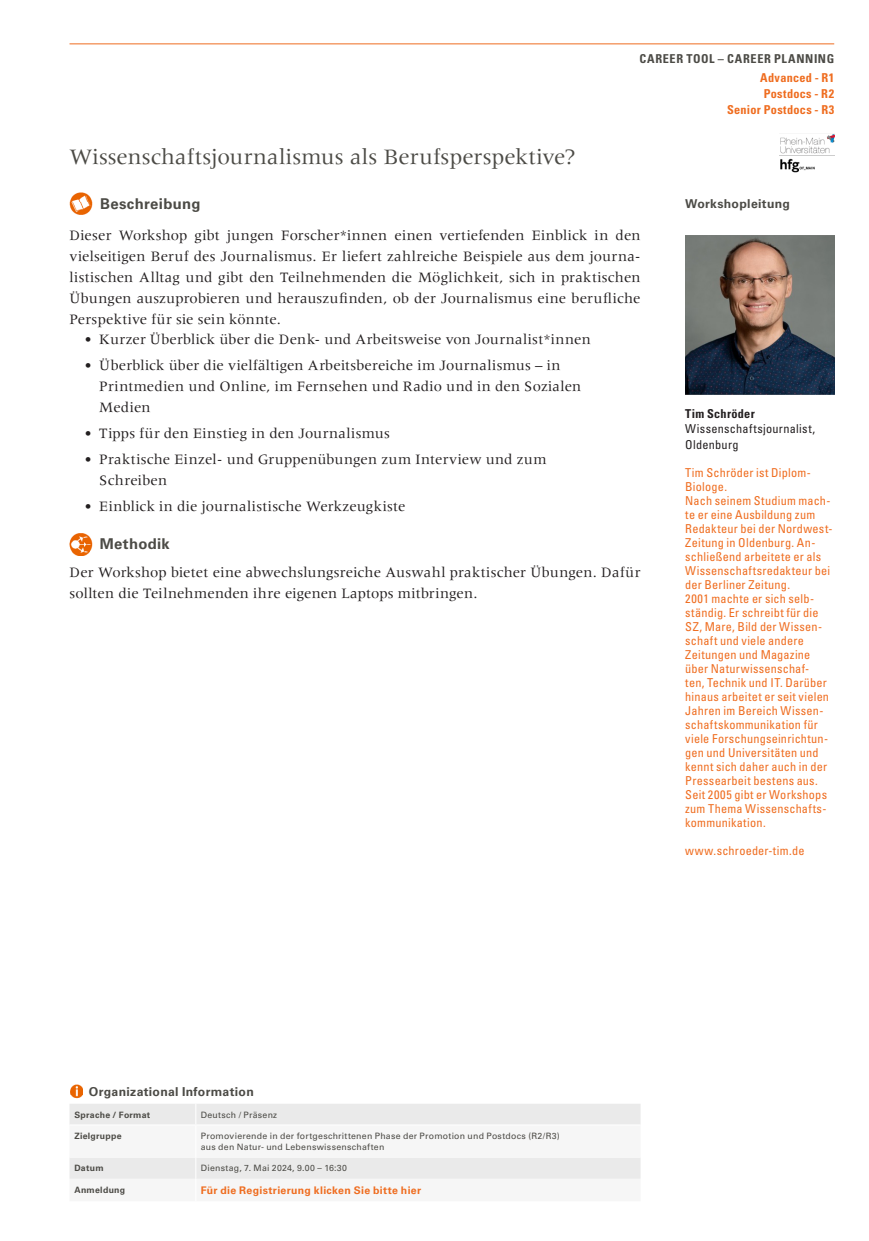
<style>
.page{position:relative;width:869px;height:1241px;background:#fff}
.page>*{position:absolute;margin:0;border:0;box-sizing:border-box;transform-origin:0 0}
.Kurse{font:22.75px "Meridien LT Std";letter-spacing:.005em;color:#4c4b46}
.mengentext{font:14.88px/21px "Meridien LT Std";letter-spacing:.01em;color:#231f20}
.mengentext-2{font:700 14.88px "Univers LT Std";letter-spacing:.02em;color:#4c4b46}
.Trainer_Biografie{font:condensed 12.25px/14px "Univers LT Std";letter-spacing:.02em;color:#ef6d20}
.Kopf_links_Einstufung{font:700 condensed 12.25px "Univers LT Std";letter-spacing:.025em;color:#ef6d20}
.Trainer_Einrichtung{font:condensed 12.25px/15.8px "Univers LT Std";letter-spacing:.025em;color:#231f20}
.Kopf_Tools{font:700 condensed 12.25px "Univers LT Std";letter-spacing:.05em;color:#4c4b46}
.Tabelle_Headline{font:700 12.25px "Univers LT Std";letter-spacing:.025em;color:#4c4b46}
.Headlines__Trainer{font:700 12.25px "Univers LT Std";letter-spacing:.025em;color:#4c4b46}
.Bild{font:700 condensed 12.25px "Univers LT Std";letter-spacing:.02em;color:#231f20}
.Tabelle_Mengentext{font:700 10.5px "Univers LT Std";letter-spacing:.03em;color:#ef6d20}
.Tabelle_Mengentext-2{font:8.75px "Univers LT Std";letter-spacing:.03em;color:#4c4b46}
.Tabelle_Bold{font:700 8.75px "Univers LT Std";letter-spacing:.03em;color:#4c4b46}
</style>
<div class="page">
<hr style="left:69px;top:43px;width:764px;height:1px;background:#ef6d20">
<img style="left:685px;top:236px;width:148px;height:158px">
<img style="left:69px;top:192px;width:24px;height:23px">
<img style="left:69px;top:533px;width:23px;height:23px">
<img style="left:70px;top:1084px;width:13px;height:13px">
<svg style="left:69px;top:1104px;width:571px;height:75px"></svg>
<hr style="left:69px;top:1124px;width:127px;height:1px;background:#fff">
<img style="left:779px;top:134px;width:54px;height:39px">
<p class="Kurse" style="left:69px;top:144px;width:507px">Wissenschaftsjournalismus als Berufsperspektive?</p>
<p class="Kopf_Tools" style="left:639px;top:52px;width:196px">CAREER TOOL – CAREER PLANNING</p>
<p class="Kopf_links_Einstufung" style="left:759px;top:70px;width:75px">Advanced - R1</p>
<p class="Kopf_links_Einstufung" style="left:763px;top:86px;width:72px">Postdocs - R2</p>
<p class="Kopf_links_Einstufung" style="left:726px;top:102px;width:109px">Senior Postdocs - R3</p>
<p class="mengentext-2" style="left:100px;top:195px;width:102px">Beschreibung</p>
<p class="mengentext" style="left:69px;top:225px;width:572px;text-align:justify">Dieser Workshop gibt jungen Forscher*innen einen vertiefenden Einblick in den vielseitigen Beruf des Journalismus. Er liefert zahlreiche Beispiele aus dem journa&shy;listischen Alltag und gibt den Teilnehmenden die Möglichkeit, sich in praktischen Übungen auszuprobieren und herauszufinden, ob der Journalismus eine berufliche Perspektive für sie sein könnte.</p>
<p class="mengentext" style="left:84px;top:329px;width:507px">• Kurzer Überblick über die Denk- und Arbeitsweise von Journalist*innen</p>
<p class="mengentext" style="left:99px;top:355px;width:483px;text-indent:-15px">• Überblick über die vielfältigen Arbeitsbereiche im Journalismus – in<br>Printmedien und Online, im Fernsehen und Radio und in den Sozialen<br>Medien</p>
<p class="mengentext" style="left:84px;top:423px;width:307px">• Tipps für den Einstieg in den Journalismus</p>
<p class="mengentext" style="left:99px;top:449px;width:448px;text-indent:-15px">• Praktische Einzel- und Gruppenübungen zum Interview und zum<br>Schreiben</p>
<p class="mengentext" style="left:84px;top:496px;width:323px">• Einblick in die journalistische Werkzeugkiste</p>
<p class="mengentext-2" style="left:100px;top:534px;width:71px">Methodik</p>
<p class="mengentext" style="left:69px;top:561px;width:572px">Der Workshop bietet eine abwechslungsreiche Auswahl praktischer Übungen. Dafür sollten die Teilnehmenden ihre eigenen Laptops mitbringen.</p>
<p class="Headlines__Trainer" style="left:685px;top:197px;width:106px">Workshopleitung</p>
<p class="Bild" style="left:685px;top:405px;width:71px">Tim Schröder</p>
<p class="Trainer_Einrichtung" style="left:685px;top:421px;width:131px">Wissenschaftsjournalist,<br>Oldenburg</p>
<p class="Trainer_Biografie" style="left:685px;top:465px;width:127px">Tim Schröder ist Diplom-<br>Biologe.</p>
<p class="Trainer_Biografie" style="left:685px;top:493px;width:149px">Nach seinem Studium mach&shy;te er eine Ausbildung zum<br>Redakteur bei der Nordwest-<br>Zeitung in Oldenburg. An&shy;schließend arbeitete er als<br>Wissenschaftsredakteur bei der Berliner Zeitung.</p>
<p class="Trainer_Biografie" style="left:685px;top:591px;width:145px">2001 machte er sich selb&shy;ständig. Er schreibt für die<br>SZ, Mare, Bild der Wissen&shy;schaft und viele andere<br>Zeitungen und Magazine über Naturwissenschaf&shy;ten, Technik und IT. Darüber hinaus arbeitet er seit vielen<br>Jahren im Bereich Wissen&shy;schaftskommunikation für viele Forschungseinrichtun&shy;gen und Universitäten und kennt sich daher auch in der<br>Pressearbeit bestens aus.<br>Seit 2005 gibt er Workshops zum Thema Wissenschafts&shy;kommunikation.</p>
<p class="Trainer_Biografie" style="left:685px;top:843px;width:121px">www.schroeder-tim.de</p>
<p class="Tabelle_Headline" style="left:89px;top:1084px;width:166px">Organizational Information</p>
<p class="Tabelle_Bold" style="left:74px;top:1109px;width:77px">Sprache / Format</p>
<p class="Tabelle_Mengentext-2" style="left:201px;top:1108px;width:78px">Deutsch / Präsenz</p>
<p class="Tabelle_Bold" style="left:74px;top:1130px;width:49px">Zielgruppe</p>
<p class="Tabelle_Mengentext-2" style="left:201px;top:1130px;width:360px">Promovierende in der fortgeschrittenen Phase der Promotion und Postdocs (R2/R3)</p>
<p class="Tabelle_Mengentext-2" style="left:201px;top:1141px;width:185px">aus den Natur- und Lebenswissenschaften</p>
<p class="Tabelle_Bold" style="left:74px;top:1162px;width:31px">Datum</p>
<p class="Tabelle_Mengentext-2" style="left:201px;top:1162px;width:147px">Dienstag, 7. Mai 2024, 9.00 – 16:30</p>
<p class="Tabelle_Bold" style="left:74px;top:1184px;width:52px">Anmeldung</p>
<p class="Tabelle_Mengentext" style="left:201px;top:1183px;width:222px">Für die Registrierung klicken Sie bitte hier</p>
</div>
